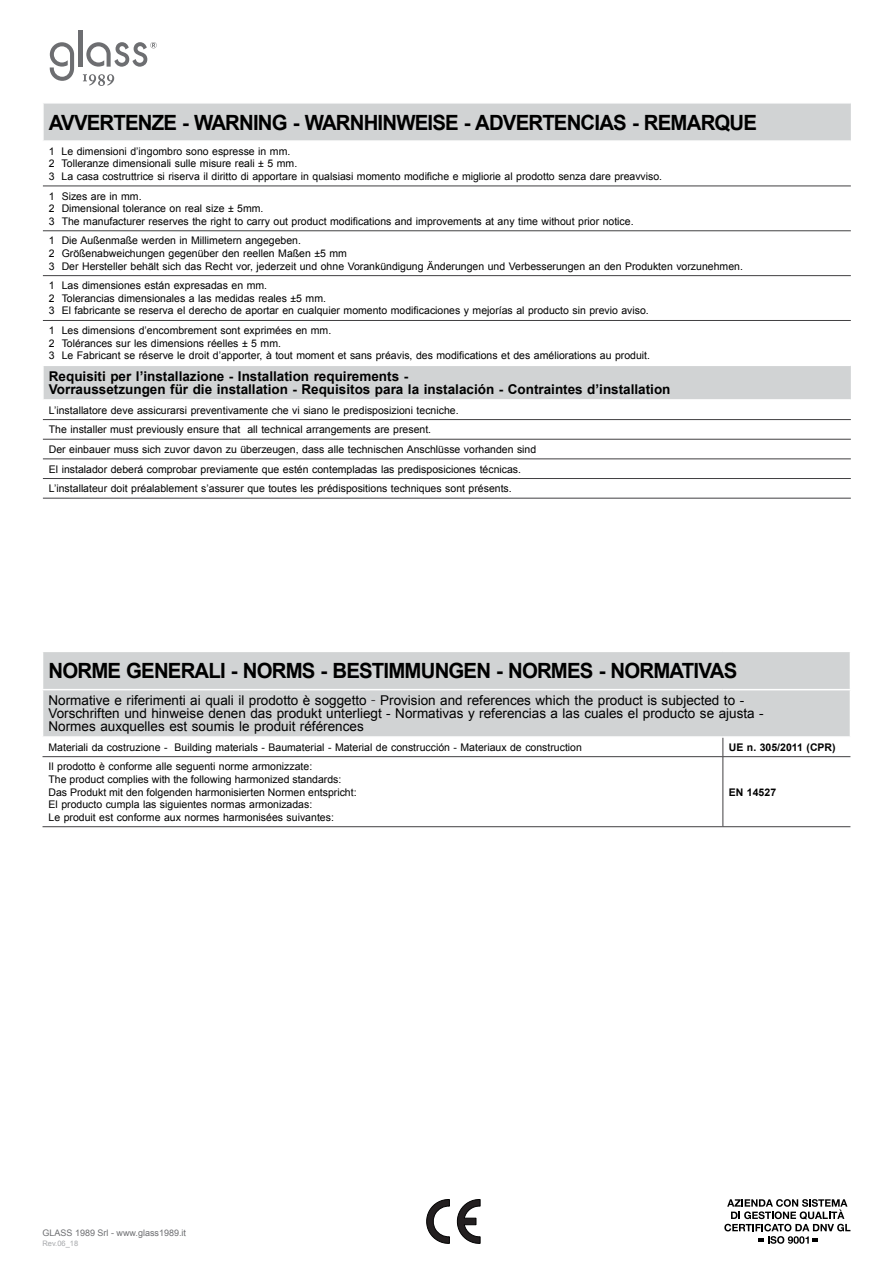
<style>
.page{position:relative;width:893px;height:1263px;background:#fff}
.page>*{position:absolute;margin:0;border:0;box-sizing:border-box;transform-origin:0 0}
.t1{font:700 21px "Arial";letter-spacing:-.04em;color:#000}
.t2{font:13.5px/12.8px "Arial";color:#000}
.t3{font:700 13.5px/12.8px "Arial";color:#000}
.t4{font:10.5px/12.6px "Arial";color:#000}
.t5{font:700 10.5px "Arial";color:#000}
.t6{font:9px "Arial";color:#6d6e71}
.t7{font:7.5px "Arial";color:#a7a9ac}
.s1{color:#414042}
</style>
<div class="page">
<svg style="left:83px;top:74px;width:31px;height:12px"></svg>
<hr style="left:78px;top:30px;width:4px;height:37px;background:#6d6e71">
<svg style="left:50px;top:42px;width:24px;height:39px"></svg>
<svg style="left:86px;top:42px;width:71px;height:25px"></svg>
<svg style="left:724px;top:1199px;width:126px;height:45px"></svg>
<svg style="left:426px;top:1199px;width:23px;height:45px"></svg>
<svg style="left:456px;top:1199px;width:24px;height:45px"></svg>
<svg style="left:43px;top:104px;width:808px;height:295px"></svg>
<hr style="left:42px;top:365px;width:809px;height:1px;background:#fff">
<hr style="left:42px;top:366px;width:2px;height:33px;background:#fff">
<hr style="left:42px;top:140px;width:809px;height:2px;background:#fff">
<hr style="left:42px;top:104px;width:2px;height:36px;background:#fff">
<hr style="left:43px;top:186px;width:808px;height:1px;background:#414042">
<hr style="left:43px;top:230px;width:808px;height:1px;background:#414042">
<hr style="left:43px;top:419px;width:808px;height:1px;background:#414042">
<hr style="left:43px;top:439px;width:808px;height:1px;background:#414042">
<hr style="left:43px;top:459px;width:808px;height:1px;background:#414042">
<hr style="left:43px;top:478px;width:808px;height:1px;background:#414042">
<hr style="left:43px;top:498px;width:808px;height:1px;background:#414042">
<hr style="left:43px;top:275px;width:808px;height:1px;background:#414042">
<hr style="left:43px;top:320px;width:808px;height:1px;background:#414042">
<div style="left:43px;top:652px;width:807px;height:84px;background:#d1d3d4"></div>
<hr style="left:42px;top:689px;width:681px;height:1px;background:#fff">
<hr style="left:723px;top:689px;width:128px;height:1px;background:#fff">
<svg style="left:723px;top:738px;width:1px;height:18px"></svg>
<hr style="left:723px;top:757px;width:1px;height:69px;background:#414042">
<hr style="left:43px;top:756px;width:680px;height:1px;background:#414042">
<hr style="left:723px;top:756px;width:127px;height:1px;background:#414042">
<hr style="left:43px;top:826px;width:680px;height:1px;background:#414042">
<hr style="left:723px;top:826px;width:127px;height:1px;background:#414042">
<h1 class="t1" style="left:49px;top:108px;width:710px">AVVERTENZE - WARNING - WARNHINWEISE - ADVERTENCIAS - REMARQUE</h1>
<p class="t4" style="left:49px;top:145px;width:615px">1 Le dimensioni d’ingombro sono espresse in mm.<br>2 Tolleranze dimensionali sulle misure reali ± 5 mm.<br>3 La casa costruttrice si riserva il diritto di apportare in qualsiasi momento modifiche e migliorie al prodotto senza dare preavviso.</p>
<p class="t4" style="left:49px;top:190px;width:586px">1 Sizes are in mm.<br>2 Dimensional tolerance on real size ± 5mm.<br>3 The manufacturer reserves the right to carry out product modifications and improvements at any time without prior notice.</p>
<p class="t4" style="left:49px;top:234px;width:695px">1 Die Außenmaße werden in Millimetern angegeben.<br>2 Größenabweichungen gegenüber den reellen Maßen ±5 mm<br>3 Der Hersteller behält sich das Recht vor, jederzeit und ohne Vorankündigung Änderungen und Verbesserungen an den Produkten vorzunehmen.</p>
<p class="t4" style="left:49px;top:279px;width:601px">1 Las dimensiones están expresadas en mm.<br>2 Tolerancias dimensionales a las medidas reales ±5 mm.<br>3 El fabricante se reserva el derecho de aportar en cualquier momento modificaciones y mejorías al producto sin previo aviso.</p>
<p class="t4" style="left:49px;top:324px;width:603px">1 Les dimensions d’encombrement sont exprimées en mm.<br>2 Tolérances sur les dimensions réelles ± 5 mm.<br>3 Le Fabricant se réserve le droit d’apporter, à tout moment et sans préavis, des modifications et des améliorations au produit.</p>
<p class="t3" style="left:49px;top:370px;width:623px">Requisiti per l’installazione - Installation requirements -<br>Vorraussetzungen für die installation - Requisitos para la instalación - Contraintes d’installation</p>
<p class="t4" style="left:49px;top:400px;width:489px;line-height:19.6px">L’installatore deve assicurarsi preventivamente che vi siano le predisposizioni tecniche.<br>The installer must previously ensure that all technical arrangements are present.<br>Der einbauer muss sich zuvor davon zu überzeugen, dass alle technischen Anschlüsse vorhanden sind El instalador deberá comprobar previamente que estén contempladas las predisposiciones técnicas.<br>L’installateur doit préalablement s’assurer que toutes les prédispositions techniques sont présents.</p>
<h1 class="t1" style="left:49px;top:657px;width:690px">NORME GENERALI - NORMS - BESTIMMUNGEN - NORMES - NORMATIVAS</h1>
<p class="t2" style="left:49px;top:694px;width:717px">Normative e riferimenti ai quali il prodotto è soggetto <span class="s1">-</span> Provision and references which the product is subjected to -<br>Vorschriften und hinweise denen das produkt unterliegt - Normativas y referencias a las cuales el producto se ajusta -<br>Normes auxquelles est soumis le produit références</p>
<p class="t4" style="left:49px;top:741px;width:535px">Materiali da costruzione - Building materials - Baumaterial - Material de construcción - Materiaux de construction</p>
<p class="t5" style="left:729px;top:740px;width:108px">UE n. 305/2011 (CPR)</p>
<p class="t4" style="left:48px;top:760px;width:310px">Il prodotto è conforme alle seguenti norme armonizzate:<br>The product complies with the following harmonized standards:<br>Das Produkt mit den folgenden harmonisierten Normen entspricht:<br>El producto cumpla las siguientes normas armonizadas:<br>Le produit est conforme aux normes harmonisées suivantes:</p>
<p class="t5" style="left:729px;top:785px;width:49px">EN 14527</p>
<p class="t6" style="left:43px;top:1226px;width:145px">GLASS 1989 Srl - www.glass1989.it</p>
<p class="t7" style="left:43px;top:1238px;width:37px">Rev.06_18</p>
</div>
